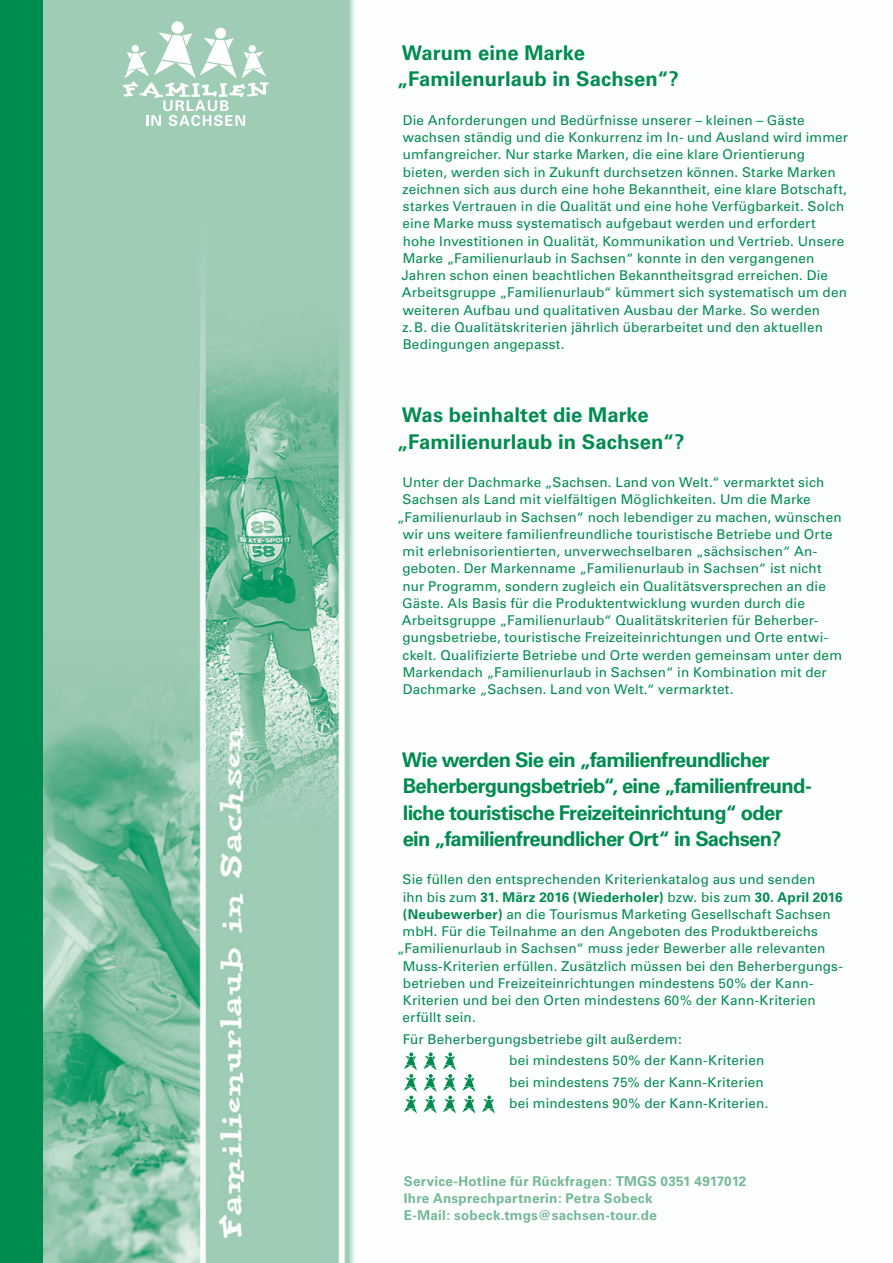
<style>
.page{position:relative;width:893px;height:1263px;background:#fff}
.page>*{position:absolute;margin:0;border:0;box-sizing:border-box;transform-origin:0 0}
.Überschrift{font:700 20.25px/26.2px "Univers";letter-spacing:-.03em;color:#008c4e}
.Überschrift-2{font:700 20.25px/26.2px "Univers";letter-spacing:.005em;color:#008c4e}
.Text_allgemein{font:13.5px/17.2px "Univers";letter-spacing:.01em;color:#008c4e}
.Text_Information{font:700 13.5px/17.2px "Univers";letter-spacing:.015em;color:#73b897}
.Text_allgemein-2{font:700 13.5px "Univers";letter-spacing:.015em;color:#008c4e}
.s1{font-weight:400}
.s2{font-weight:700}
</style>
<div class="page">
<img style="left:43px;top:0;width:452px;height:1263px">
<div style="left:171px;top:21px;width:13px;height:13px;background:#fff;border-radius:50%"></div>
<div style="left:215px;top:28px;width:11px;height:11px;background:#fff;border-radius:50%"></div>
<svg style="left:123px;top:32px;width:145px;height:94px"></svg>
<div style="left:0;top:0;width:43px;height:1263px;background:#008c4e"></div>
<svg style="left:462px;top:1074px;width:13px;height:39px"></svg>
<svg style="left:482px;top:1095px;width:13px;height:18px"></svg>
<svg style="left:404px;top:1052px;width:13px;height:61px"></svg>
<svg style="left:423px;top:1052px;width:13px;height:61px"></svg>
<svg style="left:443px;top:1052px;width:13px;height:61px"></svg>
<p class="Überschrift-2" style="left:397px;top:40px;width:283px">Warum eine Marke „Familenurlaub in Sachsen“?</p>
<p class="Text_allgemein" style="left:401px;top:112px;width:448px">Die Anforderungen und Bedürfnisse unserer – kleinen – Gäste wachsen ständig und die Konkurrenz im In- und Ausland wird immer umfangreicher. Nur starke Marken, die eine klare Orientierung bieten, werden sich in Zukunft durchsetzen können. Starke Marken zeichnen sich aus durch eine hohe Bekanntheit, eine klare Botschaft, starkes Vertrauen in die Qualität und eine hohe Verfügbarkeit. Solch eine Marke muss systematisch aufgebaut werden und erfordert hohe Investitionen in Qualität, Kommunikation und Vertrieb. Unsere Marke „Familienurlaub in Sachsen“ konnte in den vergangenen Jahren schon einen beachtlichen Bekanntheitsgrad erreichen. Die Arbeitsgruppe „Familienurlaub“ kümmert sich systematisch um den weiteren Aufbau und qualitativen Ausbau der Marke. So werden<br>z.B. die Qualitätskriterien jährlich überarbeitet und den aktuellen Bedingungen angepasst.</p>
<p class="Überschrift-2" style="left:397px;top:402px;width:289px">Was beinhaltet die Marke „Familienurlaub in Sachsen“?</p>
<p class="Text_allgemein" style="left:403px;top:474px;width:423px">Unter der Dachmarke „Sachsen. Land von Welt.“ vermarktet sich</p>
<p class="Text_allgemein" style="left:403px;top:491px;width:410px">Sachsen als Land mit vielfältigen Möglichkeiten. Um die Marke</p>
<p class="Text_allgemein" style="left:397px;top:508px;width:446px">„Familienurlaub in Sachsen“ noch lebendiger zu machen, wünschen</p>
<p class="Text_allgemein" style="left:403px;top:525px;width:431px">wir uns weitere familienfreundliche touristische Betriebe und Orte</p>
<p class="Text_allgemein" style="left:403px;top:543px;width:416px">mit erlebnisorientierten, unverwechselbaren „sächsischen“ An-</p>
<p class="Text_allgemein" style="left:402px;top:560px;width:420px">geboten. Der Markenname „Familienurlaub in Sachsen“ ist nicht</p>
<p class="Text_allgemein" style="left:403px;top:577px;width:425px">nur Programm, sondern zugleich ein Qualitätsversprechen an die</p>
<p class="Text_allgemein" style="left:402px;top:594px;width:404px">Gäste. Als Basis für die Produktentwicklung wurden durch die</p>
<p class="Text_allgemein" style="left:402px;top:612px;width:418px">Arbeitsgruppe „Familienurlaub“ Qualitätskriterien für Beherber-</p>
<p class="Text_allgemein" style="left:402px;top:629px;width:427px">gungsbetriebe, touristische Freizeiteinrichtungen und Orte entwi-</p>
<p class="Text_allgemein" style="left:403px;top:646px;width:441px">ckelt. Qualifizierte Betriebe und Orte werden gemeinsam unter dem</p>
<p class="Text_allgemein" style="left:403px;top:663px;width:425px">Markendach „Familienurlaub in Sachsen“ in Kombination mit der</p>
<p class="Text_allgemein" style="left:403px;top:681px;width:332px">Dachmarke „Sachsen. Land von Welt.“ vermarktet.</p>
<p class="Überschrift" style="left:402px;top:747px;width:411px">Wie werden Sie ein „familienfreundlicher Beherbergungsbetrieb“, eine „familienfreund&shy;liche touristische Freizeiteinrichtung“ oder ein „familienfreundlicher Ort“ in Sachsen?</p>
<p class="Text_allgemein" style="left:403px;top:871px;width:414px">Sie füllen den entsprechenden Kriterienkatalog aus und senden</p>
<p class="Text_allgemein-2" style="left:403px;top:889px;width:442px"><span class="s1">ihn bis zum</span> 31. März 2016 (Wiederholer) <span class="s1">bzw. bis zum</span> 30. April 2016</p>
<p class="Text_allgemein" style="left:403px;top:905px;width:429px"><span class="s2">(Neubewerber)</span> an die Tourismus Marketing Gesellschaft Sachsen</p>
<p class="Text_allgemein" style="left:403px;top:923px;width:417px">mbH. Für die Teilnahme an den Angeboten des Produktbereichs</p>
<p class="Text_allgemein" style="left:397px;top:940px;width:430px">„Familienurlaub in Sachsen“ muss jeder Bewerber alle relevanten</p>
<p class="Text_allgemein" style="left:403px;top:957px;width:442px">Muss-Kriterien erfüllen. Zusätzlich müssen bei den Beherbergungs-</p>
<p class="Text_allgemein" style="left:403px;top:974px;width:410px">betrieben und Freizeiteinrichtungen mindestens 50% der Kann--</p>
<p class="Text_allgemein" style="left:403px;top:992px;width:415px">Kriterien und bei den Orten mindestens 60% der Kann-Kriterien</p>
<p class="Text_allgemein" style="left:402px;top:1009px;width:75px">erfüllt sein.</p>
<p class="Text_allgemein" style="left:403px;top:1030px;width:281px">Für Beherbergungsbetriebe gilt außerdem:</p>
<p class="Text_allgemein" style="left:509px;top:1052px;width:257px">bei mindestens 50% der Kann-Kriterien</p>
<p class="Text_allgemein" style="left:509px;top:1073px;width:256px">bei mindestens 75% der Kann-Kriterien</p>
<p class="Text_allgemein" style="left:509px;top:1095px;width:261px">bei mindestens 90% der Kann-Kriterien.</p>
<p class="Text_Information" style="left:404px;top:1173px;width:344px">Service-Hotline für Rückfragen: TMGS 0351 4917012<br>Ihre Ansprechpartnerin: Petra Sobeck<br>E-Mail: sobeck.tmgs@sachsen-tour.de</p>
</div>
